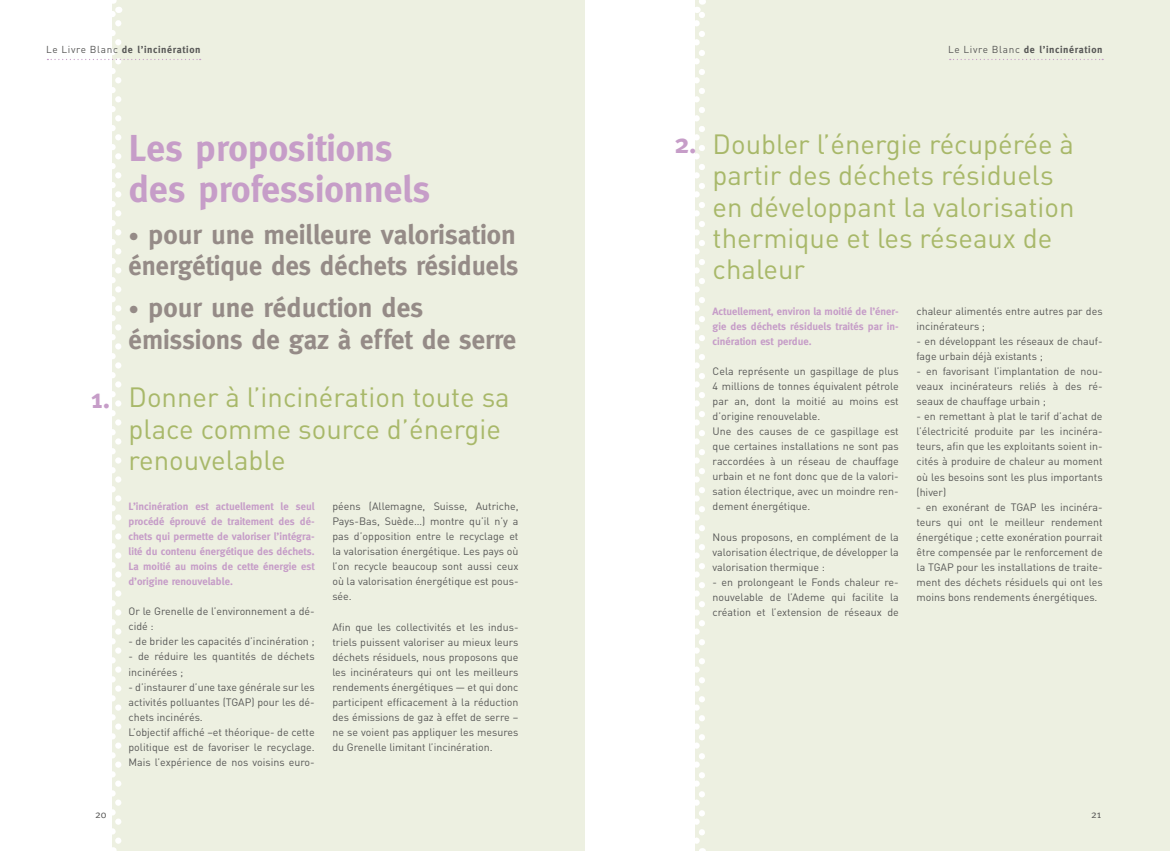
<style>
.page{position:relative;width:1170px;height:851px;background:#fff}
.page>*{position:absolute;margin:0;border:0;box-sizing:border-box;transform-origin:0 0}
.t1{font:700 37.5px/41.2px "Meta";color:#c69dc8}
.t2{font:27.5px/31.2px "DIN";color:#a8b869}
.t3{font:700 27.5px/31.2px "Meta";color:#958b87}
.t4{font:700 27.5px "Meta";color:#c69dc8}
.t5{font:10.62px/15px "DIN";color:#575756;text-align:justify}
.t6{font:700 10.62px/15px "Meta";color:#c69dc8;text-align:justify}
.t7{font:10.62px "Meta";color:#575756}
.t8{font:700 10px "Meta";letter-spacing:.065em;color:#575756}
.s1{font-family:"DIN";font-weight:400}
.s2{font-size:21.25px}
</style>
<div class="page">
<div style="left:112px;top:0;width:473px;height:850px;background:#edf0e1"></div>
<svg style="left:112px;top:847px;width:7px;height:4px"></svg>
<svg style="left:47px;top:0;width:154px;height:840px"></svg>
<div style="left:695px;top:0;width:474px;height:850px;background:#edf0e1"></div>
<svg style="left:695px;top:0;width:10px;height:840px"></svg>
<svg style="left:949px;top:59px;width:154px;height:1px"></svg>
<p class="t8" style="left:46px;top:44px;width:156px"><span class="s1">Le Livre Blanc</span> de l’incinération</p>
<p class="t8" style="left:948px;top:44px;width:156px"><span class="s1">Le Livre Blanc</span> de l’incinération</p>
<h2 class="t4" style="left:90px;top:382px;width:21px">1.</h2>
<h1 class="t1" style="left:128px;top:127px;width:303px">Les propositions des professionnels</h1>
<h2 class="t3" style="left:128px;top:219px;width:391px"><span class="s2">•</span> pour une meilleure valorisation énergétique des déchets résiduels</h2>
<h2 class="t3" style="left:128px;top:292px;width:389px"><span class="s2">•</span> pour une réduction des émissions de gaz à effet de serre</h2>
<h2 class="t2" style="left:128px;top:381px;width:383px">Donner à l’incinération toute sa place comme source d’énergie renouvelable</h2>
<p class="t6" style="left:128px;top:499px;width:188px">L’incinération est actuellement le seul procédé éprouvé de traitement des dé&shy;chets qui permette de valoriser l’intégra&shy;lité du contenu énergétique des déchets.<br>La moitié au moins de cette énergie est d’origine renouvelable.</p>
<p class="t5" style="left:128px;top:603px;width:188px">Or le Grenelle de l’environnement a dé&shy;cidé :</p>
<p class="t5" style="left:128px;top:633px;width:188px">- de brider les capacités d’incinération ;</p>
<p class="t5" style="left:128px;top:648px;width:188px">- de réduire les quantités de déchets incinérées ;</p>
<p class="t5" style="left:128px;top:678px;width:188px;text-align:left">- d’instaurer d’une taxe générale sur les activités polluantes (TGAP) pour les dé&shy;chets incinérés.<br>L’objectif affiché –et théorique- de cette politique est de favoriser le recyclage.<br>Mais l’expérience de nos voisins euro-</p>
<p class="t5" style="left:332px;top:499px;width:188px">péens (Allemagne, Suisse, Autriche, Pays-Bas, Suède…) montre qu’il n’y a pas d’opposition entre le recyclage et la valorisation énergétique. Les pays où l’on recycle beaucoup sont aussi ceux où la valorisation énergétique est pous&shy;sée.</p>
<p class="t5" style="left:332px;top:619px;width:188px">Afin que les collectivités et les indus&shy;triels puissent valoriser au mieux leurs déchets résiduels, nous proposons que les incinérateurs qui ont les meilleurs rendements énergétiques — et qui donc participent efficacement à la réduction des émissions de gaz à effet de serre – ne se voient pas appliquer les mesures du Grenelle limitant l’incinération.</p>
<h2 class="t4" style="left:674px;top:128px;width:24px">2.</h2>
<h2 class="t2" style="left:712px;top:128px;width:363px">Doubler l’énergie récupérée à partir des déchets résiduels en développant la valorisation thermique et les réseaux de chaleur</h2>
<p class="t6" style="left:712px;top:304px;width:188px">Actuellement, environ la moitié de l’éner&shy;gie des déchets résiduels traités par in&shy;cinération est perdue.</p>
<p class="t5" style="left:712px;top:364px;width:188px;text-align:left">Cela représente un gaspillage de plus 4 millions de tonnes équivalent pétrole par an, dont la moitié au moins est d’origine renouvelable.<br>Une des causes de ce gaspillage est que certaines installations ne sont pas raccordées à un réseau de chauffage urbain et ne font donc que de la valori&shy;sation électrique, avec un moindre ren&shy;dement énergétique.</p>
<p class="t5" style="left:712px;top:529px;width:188px">Nous proposons, en complément de la valorisation électrique, de développer la valorisation thermique :</p>
<p class="t5" style="left:712px;top:574px;width:188px">- en prolongeant le Fonds chaleur re&shy;nouvelable de l’Ademe qui facilite la création et l’extension de réseaux de</p>
<p class="t5" style="left:916px;top:304px;width:188px">chaleur alimentés entre autres par des incinérateurs ;</p>
<p class="t5" style="left:916px;top:334px;width:188px">- en développant les réseaux de chauf&shy;fage urbain déjà existants ;</p>
<p class="t5" style="left:916px;top:364px;width:188px">- en favorisant l’implantation de nou&shy;veaux incinérateurs reliés à des ré&shy;seaux de chauffage urbain ;</p>
<p class="t5" style="left:916px;top:409px;width:188px">- en remettant à plat le tarif d’achat de l’électricité produite par les incinéra&shy;teurs, afin que les exploitants soient in&shy;cités à produire de chaleur au moment où les besoins sont les plus importants (hiver)</p>
<p class="t5" style="left:916px;top:499px;width:188px">- en exonérant de TGAP les incinéra&shy;teurs qui ont le meilleur rendement énergétique ; cette exonération pourrait être compensée par le renforcement de la TGAP pour les installations de traite&shy;ment des déchets résiduels qui ont les moins bons rendements énergétiques.</p>
<p class="t7" style="left:95px;top:807px;width:13px">20</p>
<p class="t7" style="left:1090px;top:807px;width:11px">21</p>
</div>
